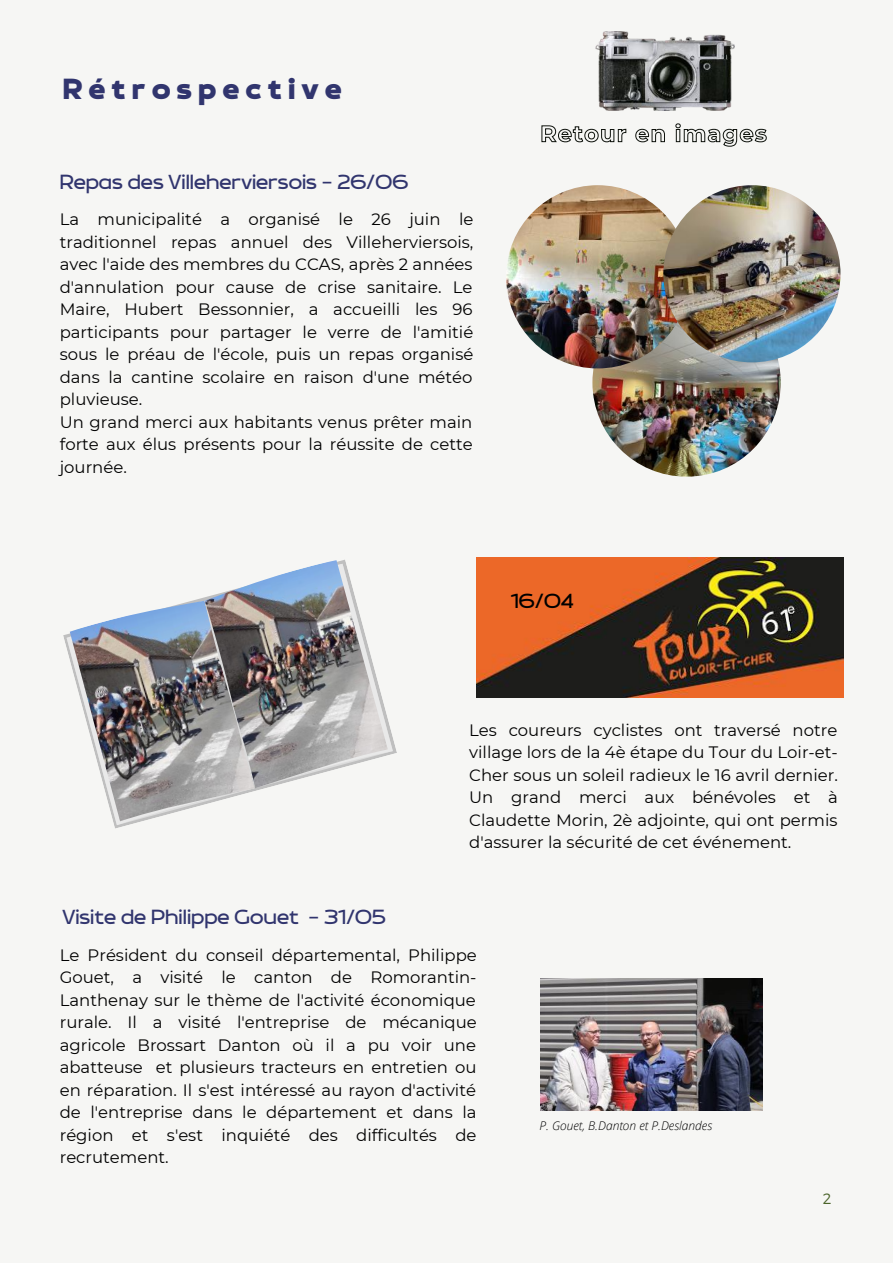
<style>
.page{position:relative;width:893px;height:1264px;background:#fff}
.page>*{position:absolute;margin:0;border:0;box-sizing:border-box;transform-origin:0 0}
.t1{font:38.4px "RTL Banana Black";letter-spacing:.15em;color:#31356e}
.t2{font:27px "RTL Banana Regular";color:#31356e}
.t3{font:27px "RTL Banana Regular";color:#000}
.t4{font:16.5px/22.5px "Montserrat";color:#000;text-align:justify}
.t5{font:300 15px "Montserrat";color:#4b642a}
.t6{font:italic 300 12px "Open Sans";color:#000}
</style>
<div class="page">
<div style="left:0;top:0;width:892px;height:1262px;background:#f6f6f4"></div>
<img style="left:595px;top:31px;width:139px;height:80px">
<img style="left:477px;top:557px;width:366px;height:140px">
<img style="left:592px;top:288px;width:188px;height:188px;border-radius:50%">
<img style="left:506px;top:185px;width:183px;height:183px;border-radius:50%">
<img style="left:663px;top:185px;width:177px;height:177px;border-radius:50%">
<img style="left:540px;top:978px;width:222px;height:132px">
<img style="left:66px;top:561px;width:327px;height:264px">
<svg style="left:541px;top:123px;width:226px;height:24px"></svg>
<h1 class="t1" style="left:62px;top:71px;width:281px">Rétrospective</h1>
<h2 class="t2" style="left:60px;top:169px;width:350px">Repas des Villeherviersois - 26/06</h2>
<p class="t4" style="left:60px;top:208px;width:415px;text-align:left">La municipalité a organisé le 26 juin le traditionnel repas annuel des Villeherviersois, avec l'aide des membres du CCAS, après 2 années d'annulation pour cause de crise sanitaire. Le Maire, Hubert Bessonnier, a accueilli les 96 participants pour partager le verre de l'amitié sous le préau de l'école, puis un repas organisé dans la cantine scolaire en raison d'une météo pluvieuse.<br>Un grand merci aux habitants venus prêter main forte aux élus présents pour la réussite de cette journée.</p>
<h2 class="t3" style="left:511px;top:588px;width:64px">16/04</h2>
<h2 class="t2" style="left:62px;top:904px;width:325px">Visite de Philippe Gouet - 31/05</h2>
<p class="t4" style="left:469px;top:718px;width:370px">Les coureurs cyclistes ont traversé notre village lors de la 4è étape du Tour du Loir-et-Cher sous un soleil radieux le 16 avril dernier.<br>Un grand merci aux bénévoles et à Claudette Morin, 2è adjointe, qui ont permis d'assurer la sécurité de cet événement.</p>
<p class="t4" style="left:60px;top:943px;width:418px">Le Président du conseil départemental, Philippe Gouet, a visité le canton de Romorantin-Lanthenay sur le thème de l'activité économique rurale. Il a visité l'entreprise de mécanique agricole Brossart Danton où il a pu voir une abatteuse et plusieurs tracteurs en entretien ou en réparation. Il s'est intéressé au rayon d'activité de l'entreprise dans le département et dans la région et s'est inquiété des difficultés de recrutement.</p>
<p class="t6" style="left:539px;top:1116px;width:174px">P. Gouet, B.Danton et P.Deslandes</p>
<p class="t5" style="left:822px;top:1188px;width:10px">2</p>
</div>
